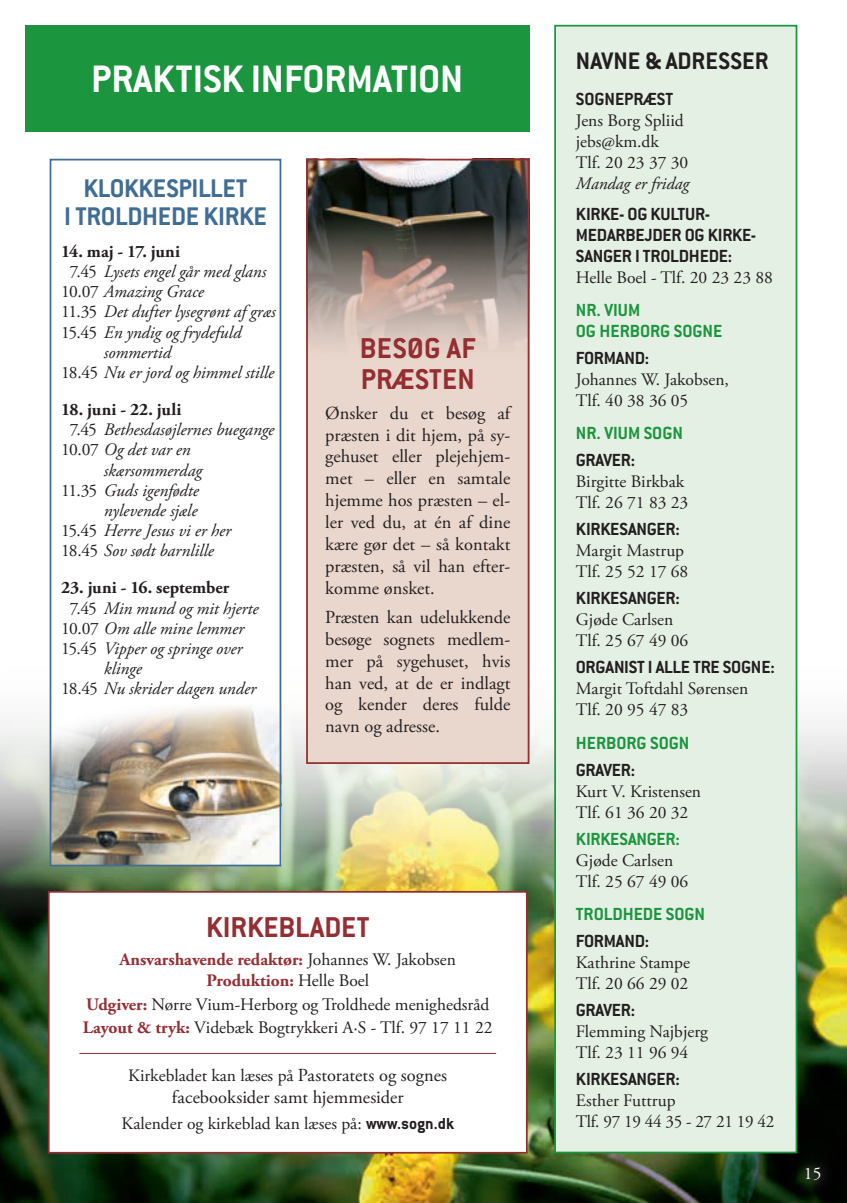
<style>
.page{position:relative;width:847px;height:1203px;background:#fff}
.page>*{position:absolute;margin:0;border:0;box-sizing:border-box;transform-origin:0 0}
.t1{font:700 42px "Conduit ITC";color:#fff}
.t2{font:700 31.5px/31.5px "Conduit ITC";letter-spacing:.01em;color:#942e33}
.t3{font:700 28px/28px "Conduit ITC";letter-spacing:-.01em;color:#406d93;text-align:center}
.t4{font:700 26.25px "Conduit ITC";color:#231f20}
.t5{font:700 19.25px/21px "Conduit ITC";letter-spacing:-.01em;color:#231f20}
.t6{font:700 19.25px/21px "Conduit ITC";color:#1b953e}
.t7{font:18.38px/21.9px "Adobe Garamond Pro";color:#231f20;text-align:justify}
.t8{font:17.5px/21px "Adobe Garamond Pro";color:#231f20}
.t9{font:italic 17.5px "Adobe Garamond Pro";color:#231f20}
.t10{font:700 17.5px/21px "Adobe Garamond Pro";color:#942e33;text-align:center}
.t11{font:700 17.5px "Adobe Garamond Pro";color:#231f20}
.t12{font:17.5px "Adobe Garamond Pro";color:#fff}
.s1{font-style:normal}
.s2{font-weight:400;color:#231f20}
.s3{font-weight:700;color:#942e33}
.s4{font-size:18.38px}
.s5{font-family:"Conduit ITC";font-weight:700}
</style>
<div class="page">
<img style="left:0;top:627px;width:847px;height:576px">
<div style="left:555px;top:26px;width:241px;height:1126px;background:#e5f0e4"></div>
<div style="left:554px;top:25px;width:243px;height:1128px;border:2px solid #1b953e"></div>
<div style="left:306px;top:159px;width:223px;height:605px;background:#e9d6cd"></div>
<img style="left:309px;top:162px;width:217px;height:182px">
<div style="left:306px;top:159px;width:223px;height:605px;border:2px solid #942e33"></div>
<div style="left:49px;top:892px;width:478px;height:261px;background:#fff"></div>
<hr style="left:79px;top:1053px;width:417px;height:1px;background:#942e33">
<div style="left:48px;top:891px;width:480px;height:263px;border:2px solid #942e33"></div>
<div style="left:25px;top:25px;width:504px;height:106px;background:#1b953e"></div>
<div style="left:791px;top:1152px;width:46px;height:44px;background:#231f20;opacity:.75"></div>
<div style="left:51px;top:159px;width:230px;height:706px;background:#fff"></div>
<img style="left:53px;top:706px;width:225px;height:157px">
<div style="left:50px;top:159px;width:231px;height:707px;border:2px solid #406d93"></div>
<h1 class="t1" style="left:91px;top:54px;width:373px">PRAKTISK INFORMATION</h1>
<h3 class="t3" style="left:64px;top:173px;width:204px">KLOKKESPILLET<br>I TROLDHEDE KIRKE</h3>
<p class="t11" style="left:61px;top:241px;width:120px">14. maj - 17. juni</p>
<p class="t9" style="left:70px;top:261px;width:198px"><span class="s1">7.45</span> Lysets engel går med glans</p>
<p class="t9" style="left:61px;top:281px;width:144px"><span class="s1">10.07</span> Amazing Grace</p>
<p class="t9" style="left:61px;top:301px;width:216px"><span class="s1">11.35</span> Det dufter lysegrønt af græs</p>
<p class="t9" style="left:61px;top:322px;width:182px"><span class="s1">15.45</span> En yndig og frydefuld</p>
<p class="t9" style="left:104px;top:342px;width:69px">sommertid</p>
<p class="t9" style="left:61px;top:362px;width:214px"><span class="s1">18.45</span> Nu er jord og himmel stille</p>
<p class="t11" style="left:61px;top:399px;width:122px">18. juni - 22. juli</p>
<p class="t9" style="left:70px;top:419px;width:206px"><span class="s1">7.45</span> Bethesdasøjlernes buegange</p>
<p class="t9" style="left:61px;top:439px;width:131px"><span class="s1">10.07</span> Og det var en</p>
<p class="t9" style="left:104px;top:460px;width:100px">skærsommerdag</p>
<p class="t9" style="left:61px;top:480px;width:139px"><span class="s1">11.35</span> Guds igenfødte</p>
<p class="t9" style="left:104px;top:500px;width:95px">nylevende sjæle</p>
<p class="t9" style="left:61px;top:520px;width:171px"><span class="s1">15.45</span> Herre Jesus vi er her</p>
<p class="t9" style="left:61px;top:540px;width:154px"><span class="s1">18.45</span> Sov sødt barnlille</p>
<p class="t11" style="left:61px;top:578px;width:169px">23. juni - 16. september</p>
<p class="t9" style="left:70px;top:597px;width:190px"><span class="s1">7.45</span> Min mund og mit hjerte</p>
<p class="t9" style="left:61px;top:618px;width:184px"><span class="s1">10.07</span> Om alle mine lemmer</p>
<p class="t9" style="left:61px;top:638px;width:183px"><span class="s1">15.45</span> Vipper og springe over</p>
<p class="t9" style="left:104px;top:658px;width:39px">klinge</p>
<p class="t9" style="left:61px;top:678px;width:196px"><span class="s1">18.45</span> Nu skrider dagen under</p>
<h2 class="t2" style="left:360px;top:332px;width:117px">BESØG AF<br>PRÆSTEN</h2>
<p class="t7" style="left:325px;top:403px;width:187px">Ønsker du et besøg af præsten i dit hjem, på sy&shy;gehuset eller plejehjem&shy;met – eller en samtale hjemme hos præsten – el&shy;ler ved du, at én af dine kære gør det – så kontakt præsten, så vil han efter&shy;komme ønsket.</p>
<p class="t7" style="left:325px;top:607px;width:187px">Præsten kan udelukkende besøge sognets medlem&shy;mer på sygehuset, hvis han ved, at de er indlagt og kender deres fulde navn og adresse.</p>
<h2 class="t2" style="left:206px;top:910px;width:165px">KIRKEBLADET</h2>
<p class="t10" style="left:119px;top:949px;width:338px">Ansvarshavende redaktør: <span class="s2">Johannes W. Jakobsen<br></span>Produktion: <span class="s2">Helle Boel</span></p>
<p class="t8" style="left:83px;top:993px;width:411px;line-height:23.4px"><span class="s3">Udgiver:</span> Nørre Vium-Herborg og Troldhede menighedsråd<br><span class="s3">Layout &amp; tryk:</span> Videbæk Bogtrykkeri A·S - Tlf. 97 17 11 22</p>
<p class="t8" style="left:128px;top:1066px;width:320px">Kirkebladet kan læses på <span class="s4">Pastoratets og sognes</span></p>
<p class="t7" style="left:172px;top:1087px;width:233px">facebooksider samt hjemmesider</p>
<p class="t8" style="left:122px;top:1114px;width:334px">Kalender og kirkeblad kan læses på: <span class="s5">www.sogn.dk</span></p>
<h3 class="t4" style="left:576px;top:45px;width:194px">NAVNE &amp; ADRESSER</h3>
<p class="t5" style="left:576px;top:88px;width:99px">SOGNEPRÆST</p>
<p class="t8" style="left:576px;top:110px;width:114px">Jens Borg Spliid jebs@km.dk<br>Tlf. 20 23 37 30</p>
<p class="t9" style="left:576px;top:173px;width:115px">Mandag er fridag</p>
<p class="t5" style="left:576px;top:203px;width:182px">KIRKE- OG KULTUR-<br>MEDARBEJDER OG KIRKE-<br>SANGER I TROLDHEDE:</p>
<p class="t8" style="left:576px;top:267px;width:199px">Helle Boel - Tlf. 20 23 23 88</p>
<p class="t6" style="left:576px;top:299px;width:148px">NR. VIUM<br>OG HERBORG SOGNE</p>
<p class="t5" style="left:576px;top:347px;width:75px">FORMAND:</p>
<p class="t8" style="left:576px;top:370px;width:155px">Johannes W. Jakobsen,<br>Tlf. 40 38 36 05</p>
<p class="t6" style="left:576px;top:423px;width:109px">NR. VIUM SOGN</p>
<p class="t5" style="left:576px;top:450px;width:61px">GRAVER:</p>
<p class="t8" style="left:576px;top:472px;width:114px">Birgitte Birkbak<br>Tlf. 26 71 83 23</p>
<p class="t5" style="left:576px;top:519px;width:106px">KIRKESANGER:</p>
<p class="t8" style="left:576px;top:541px;width:114px">Margit Mastrup<br>Tlf. 25 52 17 68</p>
<p class="t5" style="left:576px;top:587px;width:106px">KIRKESANGER:</p>
<p class="t8" style="left:576px;top:610px;width:114px">Gjøde Carlsen<br>Tlf. 25 67 49 06</p>
<p class="t5" style="left:576px;top:656px;width:200px">ORGANIST I ALLE TRE SOGNE:</p>
<p class="t8" style="left:576px;top:679px;width:174px">Margit Toftdahl Sørensen<br>Tlf. 20 95 47 83</p>
<p class="t6" style="left:576px;top:732px;width:115px">HERBORG SOGN</p>
<p class="t5" style="left:576px;top:759px;width:61px">GRAVER:</p>
<p class="t8" style="left:576px;top:781px;width:127px">Kurt V. Kristensen<br>Tlf. 61 36 20 32</p>
<p class="t6" style="left:576px;top:828px;width:106px">KIRKESANGER:</p>
<p class="t8" style="left:576px;top:850px;width:114px">Gjøde Carlsen<br>Tlf. 25 67 49 06</p>
<p class="t6" style="left:576px;top:903px;width:131px">TROLDHEDE SOGN</p>
<p class="t5" style="left:576px;top:930px;width:75px">FORMAND:</p>
<p class="t8" style="left:576px;top:953px;width:116px">Kathrine Stampe<br>Tlf. 20 66 29 02</p>
<p class="t5" style="left:576px;top:999px;width:61px">GRAVER:</p>
<p class="t8" style="left:576px;top:1021px;width:134px">Flemming Najbjerg<br>Tlf. 23 11 96 94</p>
<p class="t5" style="left:576px;top:1068px;width:106px">KIRKESANGER:</p>
<p class="t8" style="left:576px;top:1090px;width:200px">Esther Futtrup<br>Tlf. 97 19 44 35 - 27 21 19 42</p>
<p class="t12" style="left:804px;top:1163px;width:19px">15</p>
</div>
